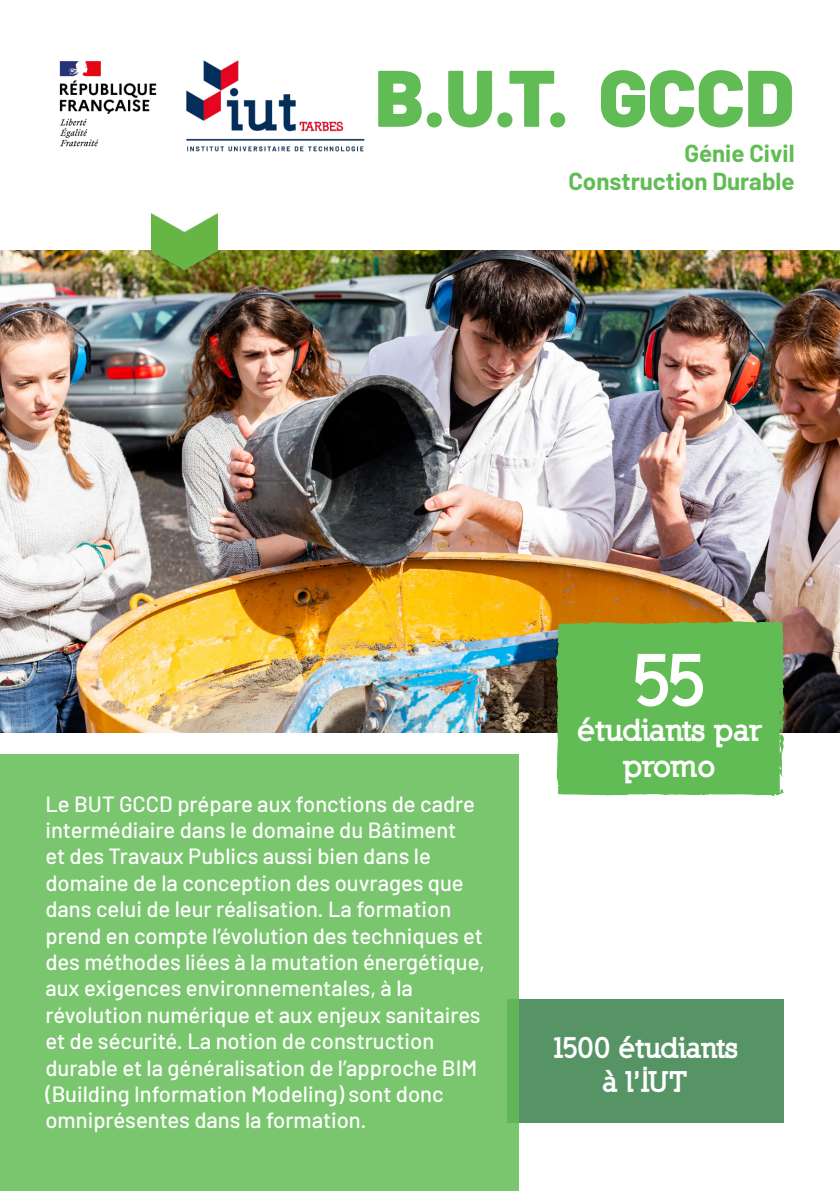
<style>
.page{position:relative;width:840px;height:1191px;background:#fff}
.page>*{position:absolute;margin:0;border:0;box-sizing:border-box;transform-origin:0 0}
.t1{font:900 80px "Barlow";color:#62bc55}
.t2{font:900 70px "Nilland";color:#fff}
.t3{font:900 30px/36px "Nilland";letter-spacing:-.035em;color:#fff;text-align:center}
.t4{font:900 28px "Nilland";letter-spacing:-.025em;color:#fff}
.t5{font:700 24px "Barlow";color:#62bc55}
.t6{font:500 22px/26.4px "Barlow";color:#fff}
</style>
<div class="page">
<img style="left:0;top:251px;width:839px;height:481px">
<img style="left:186px;top:60px;width:179px;height:92px">
<img style="left:59px;top:61px;width:98px;height:86px">
<img style="left:152px;top:213px;width:65px;height:57px">
<img style="left:516px;top:250px;width:308px;height:941px">
<svg style="left:521px;top:589px;width:286px;height:338px"></svg>
<div style="left:0;top:754px;width:518px;height:437px;background:#7ac66f"></div>
<p class="t1" style="left:375px;top:38px;width:421px">B.U.T. GCCD</p>
<p class="t5" style="left:684px;top:135px;width:112px">Génie Civil</p>
<p class="t5" style="left:568px;top:164px;width:227px">Construction Durable</p>
<p class="t6" style="left:45px;top:788px;width:441px">Le BUT GCCD prépare aux fonctions de cadre intermédiaire dans le domaine du Bâtiment<br>et des Travaux Publics aussi bien dans le domaine de la conception des ouvrages que dans celui de leur réalisation. La formation prend en compte l’évolution des techniques et des méthodes liées à la mutation énergétique, aux exigences environnementales, à la révolution numérique et aux enjeux sanitaires et de sécurité. La notion de construction durable et la généralisation de l’approche BIM (Building Information Modeling) sont donc omniprésentes dans la formation.</p>
<p class="t2" style="left:631px;top:636px;width:78px">55</p>
<p class="t3" style="left:577px;top:711px;width:186px">étudiants par promo</p>
<p class="t4" style="left:551px;top:1029px;width:189px">1500 étudiants</p>
<p class="t4" style="left:602px;top:1063px;width:87px">à l’IUT</p>
</div>
